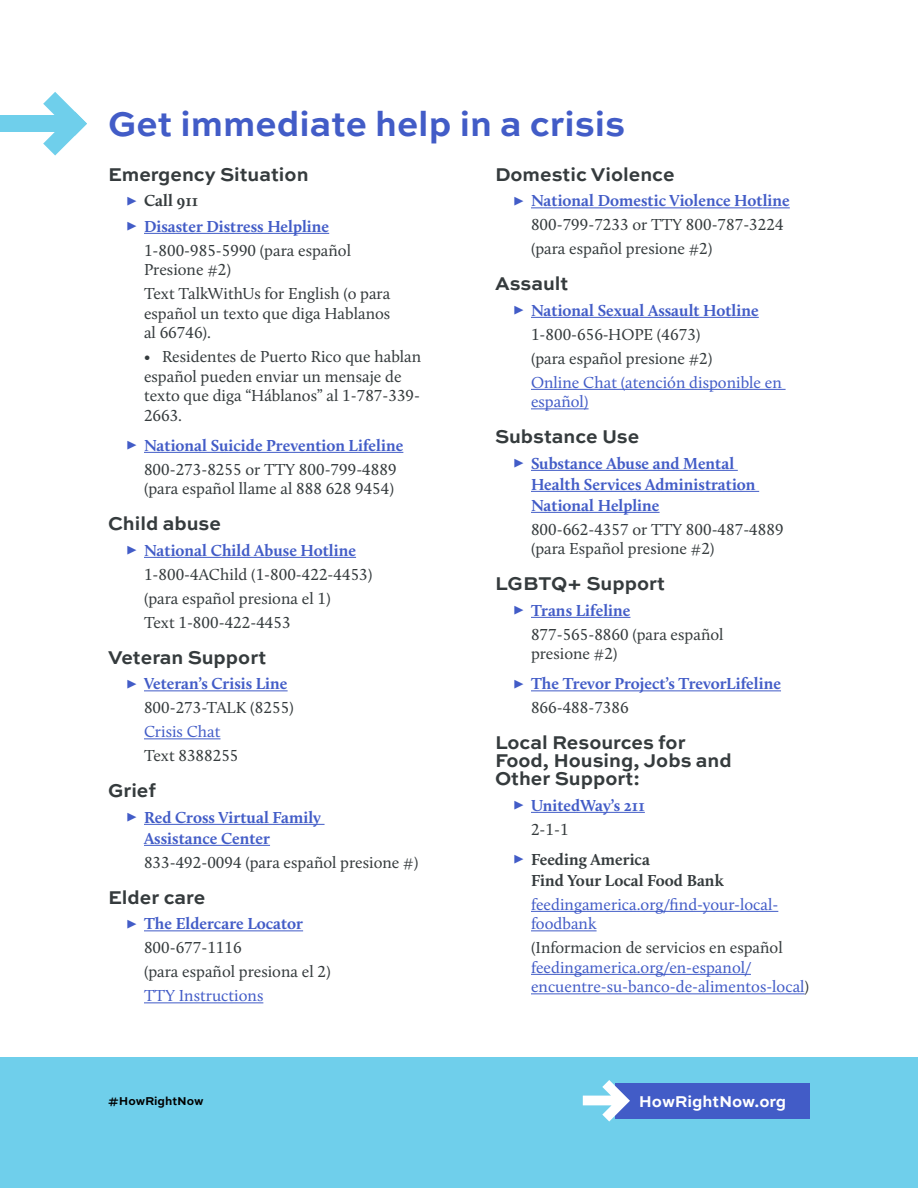
<style>
.page{position:relative;width:918px;height:1188px;background:#fff}
.page>*{position:absolute;margin:0;border:0;box-sizing:border-box;transform-origin:0 0}
.t1{font:700 36px "Sweet Sans Pro";color:#425cc7}
.t2{font:700 19.5px/18px "Sweet Sans Pro";color:#353b3d}
.t3{font:16.5px/24px "Calluna";color:#353b3d}
.t4{font:700 16.5px/24px "Calluna";color:#425cc7}
.t5{font:16.5px/19.5px "Calluna";color:#425cc7}
.t6{font:700 16.5px/21px "Calluna";color:#353b3d}
.t7{font:700 16.5px "Sweet Sans Pro";letter-spacing:-.01em;color:#fff}
.t8{font:700 12px "Sweet Sans Pro";letter-spacing:-.01em;color:#000}
.s1{font-family:"Sweet Sans Pro";font-size:15px}
.s2{color:#353b3d}
.s3{font-weight:400;color:#353b3d}
.s4{font-family:"Sweet Sans Pro";font-weight:700;font-size:15px;color:#425cc7}
.s5{font-weight:700;color:#425cc7}
.s6{font-family:"Sweet Sans Pro";font-size:15px;color:#425cc7}
</style>
<div class="page">
<div style="left:0;top:1058px;width:918px;height:130px;background:#6fcfeb"></div>
<div style="left:616px;top:1083px;width:194px;height:36px;background:#425cc7"></div>
<svg style="left:583px;top:1080px;width:47px;height:42px"></svg>
<svg style="left:43px;top:92px;width:44px;height:64px"></svg>
<div style="left:0;top:115px;width:73px;height:17px;background:#6fcfeb"></div>
<hr style="left:144px;top:233px;width:185px;height:1px;background:#425cc7">
<hr style="left:144px;top:452px;width:259px;height:1px;background:#425cc7">
<hr style="left:144px;top:557px;width:212px;height:1px;background:#425cc7">
<hr style="left:144px;top:690px;width:144px;height:1px;background:#425cc7">
<hr style="left:144px;top:738px;width:77px;height:1px;background:#425cc7">
<hr style="left:144px;top:824px;width:181px;height:1px;background:#425cc7">
<hr style="left:144px;top:845px;width:126px;height:1px;background:#425cc7">
<hr style="left:144px;top:930px;width:159px;height:1px;background:#425cc7">
<hr style="left:144px;top:1002px;width:119px;height:1px;background:#425cc7">
<hr style="left:531px;top:207px;width:259px;height:1px;background:#425cc7">
<hr style="left:531px;top:317px;width:228px;height:1px;background:#425cc7">
<hr style="left:531px;top:389px;width:255px;height:1px;background:#425cc7">
<hr style="left:531px;top:408px;width:58px;height:1px;background:#425cc7">
<hr style="left:531px;top:470px;width:207px;height:1px;background:#425cc7">
<hr style="left:531px;top:491px;width:228px;height:1px;background:#425cc7">
<hr style="left:531px;top:512px;width:129px;height:1px;background:#425cc7">
<hr style="left:531px;top:617px;width:99px;height:1px;background:#425cc7">
<hr style="left:531px;top:690px;width:250px;height:1px;background:#425cc7">
<hr style="left:531px;top:812px;width:114px;height:1px;background:#425cc7">
<hr style="left:531px;top:911px;width:247px;height:1px;background:#425cc7">
<hr style="left:531px;top:930px;width:66px;height:1px;background:#425cc7">
<hr style="left:531px;top:974px;width:220px;height:1px;background:#425cc7">
<hr style="left:531px;top:993px;width:274px;height:1px;background:#425cc7">
<h1 class="t1" style="left:108px;top:96px;width:519px">Get immediate help in a crisis</h1>
<p class="t2" style="left:108px;top:164px;width:202px">Emergency Situation</p>
<p class="t4" style="left:126px;top:188px;width:205px;line-height:25.5px"><span class="s1">▶</span> <span class="s2">Call 911<br></span><span class="s1">▶</span> Disaster Distress Helpline</p>
<p class="t3" style="left:144px;top:240px;width:209px;line-height:19.5px">1-800-985-5990 (para español<br>Presione #2)</p>
<p class="t3" style="left:144px;top:284px;width:248px;line-height:19.5px;text-align:justify">Text TalkWithUs for English (o para español un texto que diga Hablanos al 66746).</p>
<p class="t3" style="left:144px;top:347px;width:279px;line-height:19.5px">• Residentes de Puerto Rico que hablan español pueden enviar un mensaje de texto que diga “Háblanos” al 1-787-339-<br>2663.</p>
<p class="t4" style="left:144px;top:433px;width:261px;text-indent:-18px"><span class="s1">▶</span> National Suicide Prevention Lifeline<br><span class="s3">800-273-8255 or TTY 800-799-4889</span></p>
<p class="t3" style="left:144px;top:477px;width:252px">(para español llame al 888 628 9454)</p>
<p class="t2" style="left:108px;top:514px;width:115px">Child abuse</p>
<p class="t3" style="left:144px;top:538px;width:230px;text-indent:-18px"><span class="s4">▶</span> <span class="s5">National Child Abuse Hotline<br></span>1-800-4AChild (1-800-422-4453) (para español presiona el 1)<br>Text 1-800-422-4453</p>
<p class="t2" style="left:108px;top:647px;width:160px">Veteran Support</p>
<p class="t4" style="left:144px;top:671px;width:151px;text-indent:-18px"><span class="s1">▶</span> Veteran’s Crisis Line<br><span class="s3">800-273-TALK (8255)</span></p>
<p class="t5" style="left:144px;top:722px;width:78px">Crisis Chat</p>
<p class="t3" style="left:144px;top:744px;width:96px">Text 8388255</p>
<p class="t2" style="left:108px;top:781px;width:49px">Grief</p>
<p class="t4" style="left:144px;top:806px;width:178px;line-height:21px;text-indent:-18px"><span class="s1">▶</span> Red Cross Virtual Family<br>Assistance Center</p>
<p class="t3" style="left:144px;top:850px;width:276px">833-492-0094 (para español presione #)</p>
<p class="t2" style="left:108px;top:887px;width:99px">Elder care</p>
<p class="t3" style="left:144px;top:912px;width:188px;text-indent:-18px"><span class="s4">▶</span> <span class="s5">The Eldercare Locator<br></span>800-677-1116<br>(para español presiona el 2)</p>
<p class="t5" style="left:144px;top:986px;width:121px">TTY Instructions</p>
<p class="t2" style="left:495px;top:164px;width:181px">Domestic Violence</p>
<p class="t3" style="left:531px;top:189px;width:260px;text-indent:-18px"><span class="s4">▶</span> <span class="s5">National Domestic Violence Hotline<br></span>800-799-7233 or TTY 800-787-3224 (para español presione #2)</p>
<p class="t2" style="left:495px;top:274px;width:75px">Assault</p>
<p class="t3" style="left:531px;top:298px;width:229px;text-indent:-18px"><span class="s4">▶</span> <span class="s5">National Sexual Assault Hotline<br></span>1-800-656-HOPE (4673)<br>(para español presione #2)</p>
<p class="t5" style="left:531px;top:372px;width:252px">Online Chat (atención disponible en español)</p>
<p class="t2" style="left:495px;top:427px;width:146px">Substance Use</p>
<p class="t4" style="left:531px;top:452px;width:226px;line-height:21px;text-indent:-18px"><span class="s1">▶</span> Substance Abuse and Mental<br>Health Services Administration<br>National Helpline</p>
<p class="t3" style="left:531px;top:519px;width:254px;line-height:19.5px">800-662-4357 or TTY 800-487-4889 (para Español presione #2)</p>
<p class="t2" style="left:495px;top:574px;width:172px">LGBTQ+ Support</p>
<p class="t3" style="left:531px;top:598px;width:194px;text-indent:-18px"><span class="s4">▶</span> <span class="s5">Trans Lifeline<br></span>877-565-8860 (para español</p>
<p class="t4" style="left:513px;top:638px;width:270px;line-height:30px;text-indent:18px"><span class="s3">presione #2)<br></span><span class="s1">▶</span> The Trevor Project’s TrevorLifeline</p>
<p class="t3" style="left:531px;top:696px;width:99px">866-488-7386</p>
<p class="t2" style="left:495px;top:733px;width:238px">Local Resources for<br>Food, Housing, Jobs and<br>Other Support:</p>
<p class="t4" style="left:531px;top:793px;width:115px;text-indent:-18px"><span class="s1">▶</span> UnitedWay’s 211<br><span class="s3">2-1-1</span></p>
<p class="t6" style="left:531px;top:848px;width:194px;text-indent:-18px"><span class="s6">▶</span> Feeding America<br>Find Your Local Food Bank</p>
<p class="t5" style="left:531px;top:894px;width:249px">feedingamerica.org/find-your-local&shy;foodbank</p>
<p class="t3" style="left:531px;top:936px;width:253px">(Informacion de servicios en español</p>
<p class="t5" style="left:531px;top:957px;width:280px">feedingamerica.org/en-espanol/ encuentre-su-banco-de-alimentos-local<span class="s2">)</span></p>
<p class="t8" style="left:108px;top:1092px;width:97px">#HowRightNow</p>
<p class="t7" style="left:639px;top:1089px;width:149px">HowRightNow.org</p>
</div>
